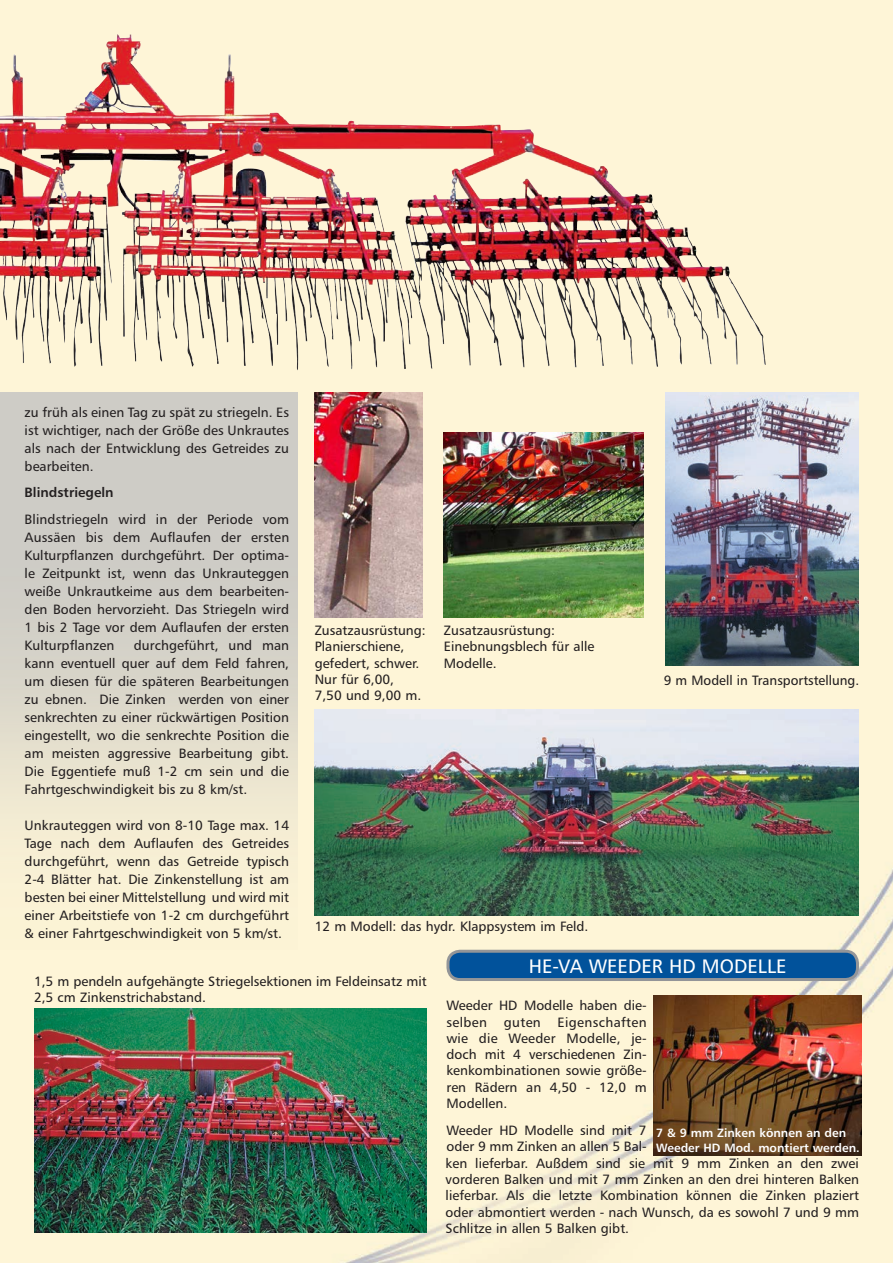
<style>
.page{position:relative;width:893px;height:1263px;background:#fff}
.page>*{position:absolute;margin:0;border:0;box-sizing:border-box;transform-origin:0 0}
.Normal{font:19.5px "Humanist 777 BT Roman B";color:#fff}
.Normal-2{font:13.5px/18px "Humanist 777 BT Roman B";color:#231f20;text-align:justify}
.t1{font:13.5px "Humanist 777 BT Bold B";color:#231f20}
.Normal-3{font:12px "Humanist 777 BT Bold B";color:#fff}
</style>
<div class="page">
<img style="left:0;top:0;width:893px;height:1263px">
<img style="left:0;top:393px;width:298px;height:557px">
<img style="left:0;top:40px;width:117px;height:300px">
<img style="left:34px;top:1008px;width:392px;height:224px">
<img style="left:665px;top:393px;width:194px;height:272px">
<img style="left:315px;top:709px;width:544px;height:206px">
<img style="left:444px;top:432px;width:200px;height:186px">
<div style="left:448px;top:951px;width:409px;height:28px;background:#01529b;border-radius:12px"></div>
<div style="left:446px;top:950px;width:413px;height:31px;border:3px solid #939598;border-radius:12px"></div>
<img style="left:653px;top:995px;width:208px;height:160px">
<img style="left:315px;top:393px;width:108px;height:224px">
<p class="Normal-2" style="left:25px;top:403px;width:266px">zu früh als einen Tag zu spät zu striegeln. Es ist wichtiger, nach der Größe des Unkrautes als nach der Entwicklung des Getreides zu bearbeiten.</p>
<p class="t1" style="left:25px;top:484px;width:90px">Blindstriegeln</p>
<p class="Normal-2" style="left:25px;top:510px;width:266px">Blindstriegeln wird in der Periode vom Aussäen bis dem Auflaufen der ersten Kulturpflanzen durchgeführt. Der optima&shy;le Zeitpunkt ist, wenn das Unkrauteggen weiße Unkrautkeime aus dem bearbeiten&shy;den Boden hervorzieht. Das Striegeln wird 1 bis 2 Tage vor dem Auflaufen der ersten Kulturpflanzen</p>
<p class="Normal-2" style="left:315px;top:621px;width:113px">Zusatzausrüstung:</p>
<p class="Normal-2" style="left:315px;top:637px;width:91px">Planierschiene,</p>
<p class="Normal-2" style="left:315px;top:654px;width:106px">gefedert, schwer.</p>
<p class="Normal-2" style="left:315px;top:670px;width:81px">Nur für 6,00,</p>
<p class="Normal-2" style="left:315px;top:686px;width:108px">7,50 und 9,00 m.</p>
<p class="Normal-2" style="left:444px;top:621px;width:113px">Zusatzausrüstung:</p>
<p class="Normal-2" style="left:444px;top:637px;width:152px">Einebnungsblech für alle</p>
<p class="Normal-2" style="left:444px;top:654px;width:54px">Modelle.</p>
<p class="Normal-2" style="left:25px;top:636px;width:266px;text-indent:109px">durchgeführt, und man kann eventuell quer auf dem Feld fahren, um diesen für die späteren Bearbeitungen zu ebnen. Die Zinken werden von einer senkrechten zu einer rückwärtigen Position eingestellt, wo die senkrechte Position die am meisten aggressive Bearbeitung gibt.<br>Die Eggentiefe muß 1-2 cm sein und die Fahrtgeschwindigkeit bis zu 8 km/st.</p>
<p class="Normal-2" style="left:25px;top:816px;width:266px">Unkrauteggen wird von 8-10 Tage max. 14<br>Tage nach dem Auflaufen des Getreides durchgeführt, wenn das Getreide typisch 2-4 Blätter hat. Die Zinkenstellung ist am besten bei einer Mittelstellung und wird mit einer Arbeitstiefe von 1-2 cm durchgeführt &amp; einer Fahrtgeschwindigkeit von 5 km/st.</p>
<p class="Normal-2" style="left:664px;top:671px;width:197px">9 m Modell in Transportstellung.</p>
<p class="Normal-2" style="left:315px;top:917px;width:275px">12 m Modell: das hydr. Klappsystem im Feld.</p>
<p class="Normal" style="left:529px;top:954px;width:259px">HE-VA WEEDER HD MODELLE</p>
<p class="Normal-2" style="left:446px;top:997px;width:202px;line-height:16.2px">Weeder HD Modelle haben die&shy;selben guten Eigenschaften wie die Weeder Modelle, je&shy;doch mit 4 verschiedenen Zin&shy;kenkombinationen sowie größe&shy;ren Rädern an 4,50 - 12,0 m Modellen.</p>
<p class="Normal-2" style="left:446px;top:1122px;width:202px;line-height:16.2px">Weeder HD Modelle sind mit 7 oder 9 mm Zinken an allen 5 Bal-</p>
<p class="Normal-3" style="left:656px;top:1126px;width:191px">7 &amp; 9 mm Zinken können an den</p>
<p class="Normal-2" style="left:34px;top:972px;width:394px;line-height:16.2px">1,5 m pendeln aufgehängte Striegelsektionen im Feldeinsatz mit<br>2,5 cm Zinkenstrichabstand.</p>
<p class="Normal-3" style="left:656px;top:1140px;width:205px">Weeder HD Mod. montiert werden.</p>
<p class="Normal-2" style="left:446px;top:1155px;width:415px;line-height:16.2px">ken lieferbar. Außdem sind sie mit 9 mm Zinken an den zwei vorderen Balken und mit 7 mm Zinken an den drei hinteren Balken lieferbar. Als die letzte Kombination können die Zinken plaziert oder abmontiert werden - nach Wunsch, da es sowohl 7 und 9 mm Schlitze in allen 5 Balken gibt.</p>
</div>
